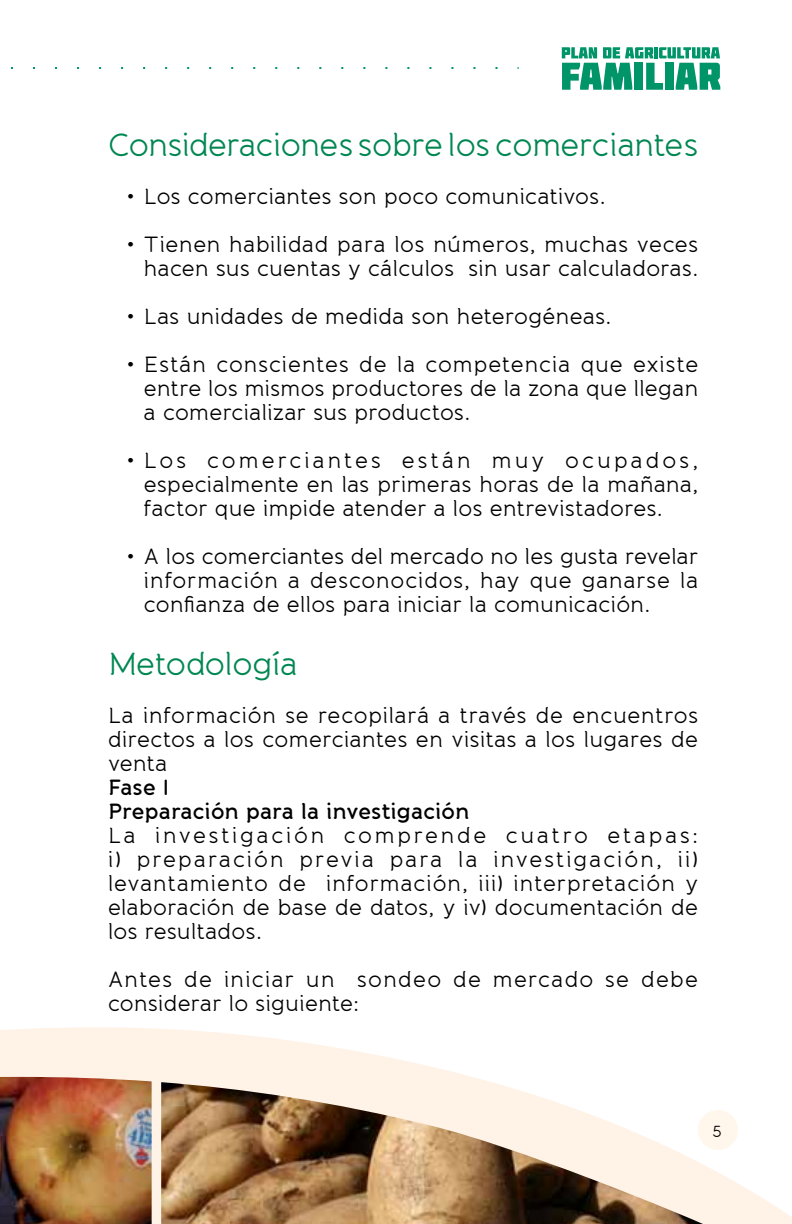
<style>
.page{position:relative;width:792px;height:1224px;background:#fff}
.page>*{position:absolute;margin:0;border:0;box-sizing:border-box;transform-origin:0 0}
.t1{font:32px "Banda";letter-spacing:-.01em;color:#008752}
.t2{font:22px/24px "Banda";letter-spacing:.015em;color:#000;text-align:justify}
.t3{font:22px/24px "Banda";letter-spacing:.055em;color:#000}
.t4{font:600 22px/24px "Banda";letter-spacing:.015em;color:#000}
.t5{font:16px "Banda";color:#000}
</style>
<div class="page">
<img style="left:0;top:1027px;width:792px;height:197px">
<svg style="left:11px;top:67px;width:487px;height:2px"></svg>
<svg style="left:562px;top:47px;width:158px;height:43px"></svg>
<div style="left:698px;top:1110px;width:40px;height:40px;background:#fff6ec;border-radius:50%"></div>
<h1 class="t1" style="left:108px;top:126px;width:592px">Consideraciones sobre los comerciantes</h1>
<p class="t2" style="left:126px;top:185px;width:481px">• Los comerciantes son poco comunicativos.</p>
<p class="t2" style="left:126px;top:233px;width:574px;text-align:right">• Tienen habilidad para los números, muchas veces hacen sus cuentas y cálculos sin usar calculadoras.</p>
<p class="t2" style="left:126px;top:305px;width:487px">• Las unidades de medida son heterogéneas.</p>
<p class="t2" style="left:144px;top:353px;width:556px;text-indent:-18px">• Están conscientes de la competencia que existe entre los mismos productores de la zona que llegan a comercializar sus productos.</p>
<p class="t2" style="left:144px;top:449px;width:556px;text-indent:-18px">• Los comerciantes están muy ocupados, especialmente en las primeras horas de la mañana, factor que impide atender a los entrevistadores.</p>
<p class="t2" style="left:144px;top:545px;width:556px;text-indent:-18px">• A los comerciantes del mercado no les gusta revelar información a desconocidos, hay que ganarse la confianza de ellos para iniciar la comunicación.</p>
<h1 class="t1" style="left:108px;top:644px;width:191px">Metodología</h1>
<p class="t2" style="left:108px;top:703px;width:592px">La información se recopilará a través de encuentros directos a los comerciantes en visitas a los lugares de venta</p>
<p class="t4" style="left:108px;top:775px;width:363px">Fase I<br>Preparación para la investigación</p>
<p class="t2" style="left:108px;top:823px;width:592px">La investigación comprende cuatro etapas: i) preparación previa para la investigación, ii) levantamiento de información, iii) interpretación y elaboración de base de datos, y iv) documentación de los resultados.</p>
<p class="t3" style="left:108px;top:967px;width:592px">Antes de iniciar un sondeo de mercado se debe considerar lo siguiente:</p>
<p class="t5" style="left:712px;top:1122px;width:11px">5</p>
</div>
